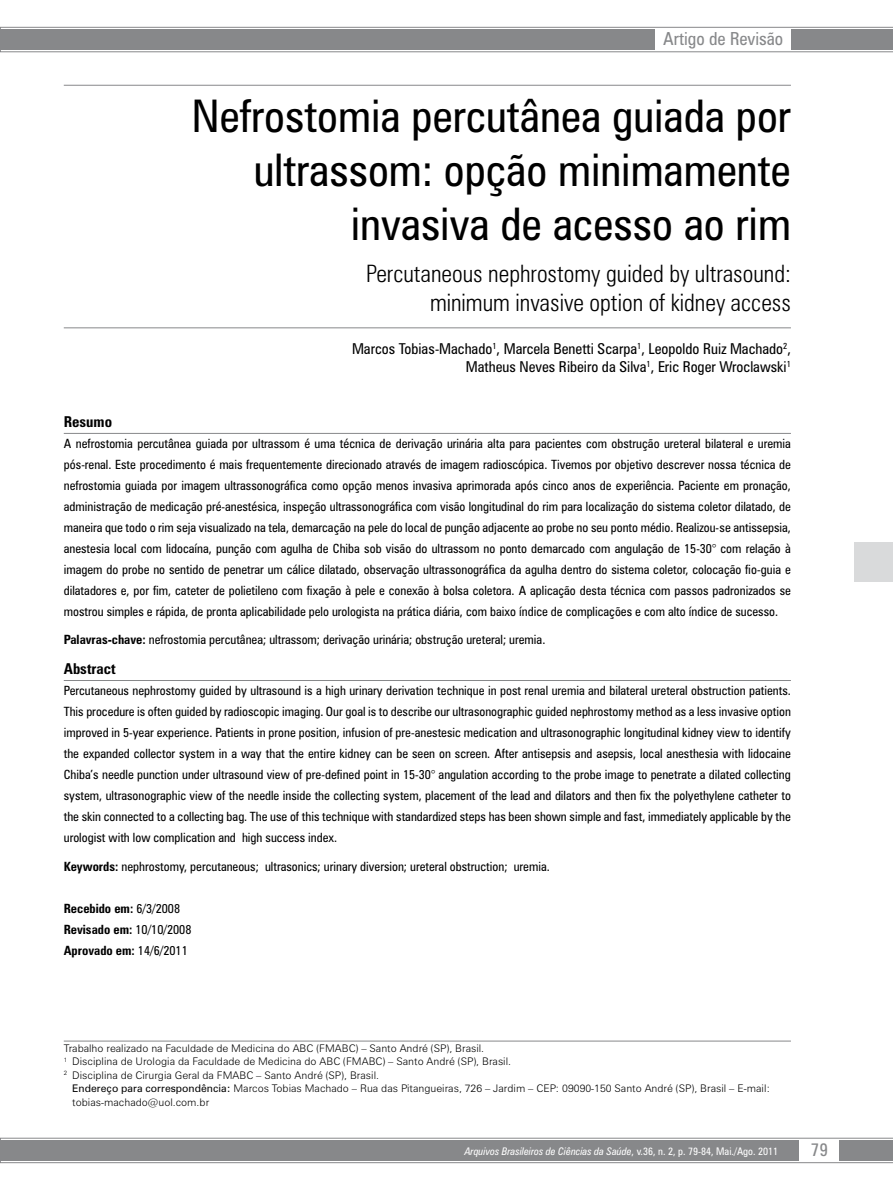
<style>
.page{position:relative;width:893px;height:1191px;background:#fff}
.page>*{position:absolute;margin:0;border:0;box-sizing:border-box;transform-origin:0 0}
.t1{font:condensed 45px/54px "Zurich BT";color:#000;text-align:right}
.t2{font:300 condensed 24px/28.8px "Zurich BT";color:#000;text-align:right}
.t3{font:condensed 18px "Zurich BT";color:#87888a}
.t4{font:condensed 15px/18px "Zurich BT";color:#000;text-align:right}
.t5{font:700 condensed 15px "Zurich BT";color:#000}
.t6{font:condensed 12.75px/21px "Zurich BT";color:#000;text-align:justify}
.t7{font:700 condensed 12.75px/21px "Zurich BT";color:#000}
.t8{font:300 10.5px/13.5px "Zurich BT";color:#000}
.t9{font:italic condensed 10.5px "Zurich BT";color:#fff}
.s1{font-weight:700}
.s2{font-weight:400}
.s3{font-style:normal}
</style>
<div class="page">
<svg style="left:0;top:1137px;width:893px;height:26px;background:#969698"></svg>
<div style="left:800px;top:1139px;width:39px;height:22px;background:#fff"></div>
<svg style="left:0;top:27px;width:893px;height:25px;background:#949597"></svg>
<div style="left:656px;top:29px;width:135px;height:21px;background:#fff"></div>
<div style="left:855px;top:542px;width:38px;height:39px;background:#d9dadb"></div>
<hr style="left:64px;top:85px;width:727px;height:1px;background:#87888a">
<hr style="left:64px;top:327px;width:727px;height:1px;background:#87888a">
<hr style="left:64px;top:433px;width:727px;height:1px;background:#87888a">
<hr style="left:64px;top:680px;width:727px;height:1px;background:#87888a">
<hr style="left:64px;top:1040px;width:727px;height:1px;background:#87888a">
<h3 class="t3" style="left:663px;top:27px;width:122px">Artigo de Revisão</h3>
<h1 class="t1" style="left:192px;top:89px;width:601px">Nefrostomia percutânea guiada por ultrassom: opção minimamente invasiva de acesso ao rim</h1>
<h2 class="t2" style="left:366px;top:259px;width:426px">Percutaneous nephrostomy guided by ultrasound: minimum invasive option of kidney access</h2>
<p class="t4" style="left:352px;top:340px;width:440px">Marcos Tobias-Machado<sup>1</sup>, Marcela Benetti Scarpa<sup>1</sup>, Leopoldo Ruiz Machado<sup>2</sup>,<br>Matheus Neves Ribeiro da Silva<sup>1</sup>, Eric Roger Wroclawski<sup>1</sup></p>
<p class="t5" style="left:64px;top:412px;width:50px">Resumo</p>
<p class="t6" style="left:64px;top:433px;width:729px">A nefrostomia percutânea guiada por ultrassom é uma técnica de derivação urinária alta para pacientes com obstrução ureteral bilateral e uremia pós-renal. Este procedimento é mais frequentemente direcionado através de imagem radioscópica. Tivemos por objetivo descrever nossa técnica de nefrostomia guiada por imagem ultrassonográfica como opção menos invasiva aprimorada após cinco anos de experiência. Paciente em pronação, administração de medicação pré-anestésica, inspeção ultrassonográfica com visão longitudinal do rim para localização do sistema coletor dilatado, de maneira que todo o rim seja visualizado na tela, demarcação na pele do local de punção adjacente ao probe no seu ponto médio. Realizou-se antissepsia, anestesia local com lidocaína, punção com agulha de Chiba sob visão do ultrassom no ponto demarcado com angulação de 15-30° com relação à imagem do probe no sentido de penetrar um cálice dilatado, observação ultrassonográfica da agulha dentro do sistema coletor, colocação fio-guia e dilatadores e, por fim, cateter de polietileno com fixação à pele e conexão à bolsa coletora. A aplicação desta técnica com passos padronizados se mostrou simples e rápida, de pronta aplicabilidade pelo urologista na prática diária, com baixo índice de complicações e com alto índice de sucesso.</p>
<p class="t6" style="left:64px;top:629px;width:483px"><span class="s1">Palavras-chave:</span> nefrostomia percutânea; ultrassom; derivação urinária; obstrução ureteral; uremia.</p>
<p class="t5" style="left:64px;top:659px;width:53px">Abstract</p>
<p class="t6" style="left:64px;top:680px;width:729px">Percutaneous nephrostomy guided by ultrasound is a high urinary derivation technique in post renal uremia and bilateral ureteral obstruction patients.<br>This procedure is often guided by radioscopic imaging. Our goal is to describe our ultrasonographic guided nephrostomy method as a less invasive option improved in 5-year experience. Patients in prone position, infusion of pre-anestesic medication and ultrasonographic longitudinal kidney view to identify the expanded collector system in a way that the entire kidney can be seen on screen. After antisepsis and asepsis, local anesthesia with lidocaine Chiba’s needle punction under ultrasound view of pre-defined point in 15-30° angulation according to the probe image to penetrate a dilated collecting system, ultrasonographic view of the needle inside the collecting system, placement of the lead and dilators and then fix the polyethylene catheter to the skin connected to a collecting bag. The use of this technique with standardized steps has been shown simple and fast, immediately applicable by the urologist with low complication and high success index.</p>
<p class="t6" style="left:64px;top:855px;width:488px"><span class="s1">Keywords:</span> nephrostomy, percutaneous; ultrasonics; urinary diversion; ureteral obstruction; uremia.</p>
<p class="t7" style="left:64px;top:897px;width:129px">Recebido em: <span class="s2">6/3/2008<br></span>Revisado em: <span class="s2">10/10/2008<br></span>Aprovado em: <span class="s2">14/6/2011</span></p>
<p class="t8" style="left:64px;top:1041px;width:449px">Trabalho realizado na Faculdade de Medicina do ABC (FMABC) – Santo André (SP), Brasil.<br><sup>1</sup> Disciplina de Urologia da Faculdade de Medicina do ABC (FMABC) – Santo André (SP), Brasil.<br><sup>2</sup> Disciplina de Cirurgia Geral da FMABC – Santo André (SP), Brasil.</p>
<p class="t8" style="left:72px;top:1081px;width:699px"><span class="s2">Endereço para correspondência:</span> Marcos Tobias Machado – Rua das Pitangueiras, 726 – Jardim – CEP: 09090-150 Santo André (SP), Brasil – E-mail: tobias-machado@uol.com.br</p>
<p class="t9" style="left:465px;top:1144px;width:315px">Arquivos Brasileiros de Ciências da Saúde<span class="s3">, v.36, n. 2, p. 79-84, Mai./Ago. 2011</span></p>
<h3 class="t3" style="left:811px;top:1138px;width:19px">79</h3>
</div>
